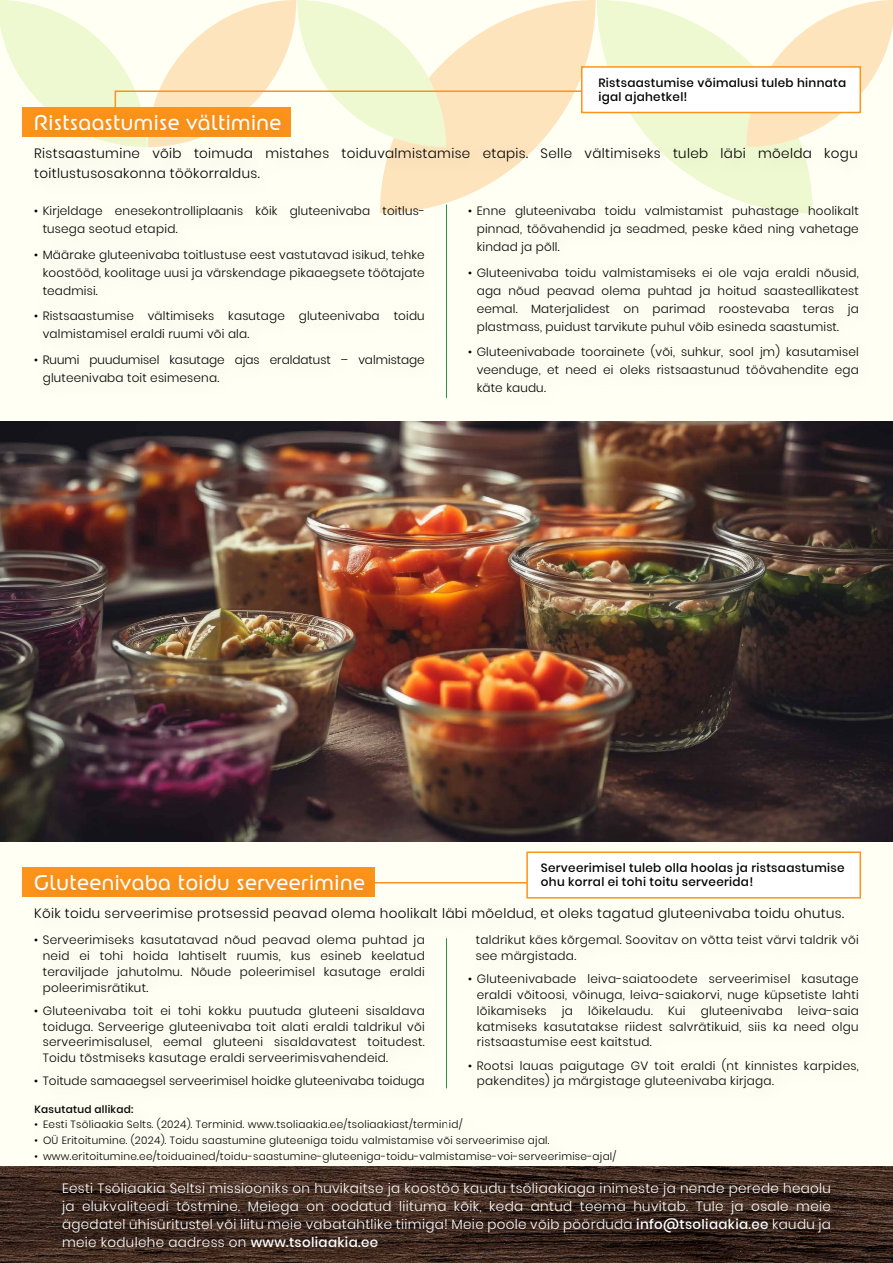
<style>
.page{position:relative;width:893px;height:1263px;background:#fff}
.page>*{position:absolute;margin:0;border:0;box-sizing:border-box;transform-origin:0 0}
.t1{font:21px "Rondana";letter-spacing:.025em;color:#fff}
.t2{font:300 13.5px/18px "Poppins";letter-spacing:.025em;color:#fff;text-align:justify}
.t3{font:300 13.5px/20.5px "Poppins";letter-spacing:.025em;color:#000}
.t4{font:300 12px/18px "Poppins";letter-spacing:.015em;color:#000;text-align:justify}
.t5{font:500 12px/14.4px "Poppins";letter-spacing:.025em;color:#000}
.t6{font:300 10.5px "Poppins";letter-spacing:.025em;color:#000}
.t7{font:500 10.5px "Poppins";letter-spacing:.025em;color:#000}
.s1{font-weight:500}
</style>
<div class="page">
<svg style="left:597px;top:0;width:149px;height:66px;fill:#eef8d1"></svg>
<svg style="left:746px;top:0;width:147px;height:147px"></svg>
<img style="left:0;top:421px;width:893px;height:421px">
<div style="left:581px;top:66px;width:280px;height:47px;background:#fff;border:2px solid #fc931a"></div>
<svg style="left:0;top:0;width:583px;height:147px"></svg>
<img style="left:13px;top:91px;width:878px;height:124px">
<div style="left:447px;top:184px;width:444px;height:244px;background:#fdfdf1"></div>
<hr style="left:446px;top:204px;width:1px;height:194px;background:#2b9146">
<div style="left:13px;top:969px;width:434px;height:168px;background:#fdfdf1"></div>
<img style="left:13px;top:851px;width:874px;height:118px">
<div style="left:447px;top:913px;width:444px;height:224px;background:#fdfdf1"></div>
<hr style="left:446px;top:938px;width:1px;height:150px;background:#2b9146">
<img style="left:0;top:1166px;width:893px;height:97px">
<img style="left:41px;top:1161px;width:823px;height:102px">
<p class="t5" style="left:598px;top:75px;width:249px">Ristsaastumise võimalusi tuleb hinnata igal ajahetkel!</p>
<h1 class="t1" style="left:34px;top:109px;width:249px">Ristsaastumise vältimine</h1>
<p class="t3" style="left:34px;top:143px;width:825px">Ristsaastumine võib toimuda mistahes toiduvalmistamise etapis. Selle vältimiseks tuleb läbi mõelda kogu toitlustusosakonna töökorraldus.</p>
<p class="t4" style="left:477px;top:202px;width:384px;text-indent:-9px">• Enne gluteenivaba toidu valmistamist puhastage hoolikalt pinnad, töövahendid ja seadmed, peske käed ning vahetage kindad ja põll.</p>
<p class="t4" style="left:477px;top:264px;width:384px;text-indent:-9px">• Gluteenivaba toidu valmistamiseks ei ole vaja eraldi nõusid, aga nõud peavad olema puhtad ja hoitud saasteallikatest eemal. Materjalidest on parimad roostevaba teras ja plastmass, puidust tarvikute puhul võib esineda saastumist.</p>
<p class="t4" style="left:477px;top:343px;width:384px;text-indent:-9px">• Gluteenivabade toorainete (või, suhkur, sool jm) kasutamisel veenduge, et need ei oleks ristsaastunud töövahendite ega käte kaudu.</p>
<p class="t4" style="left:43px;top:202px;width:384px;text-indent:-9px">• Kirjeldage enesekontrolliplaanis kõik gluteenivaba toitlus&shy;tusega seotud etapid.</p>
<p class="t4" style="left:43px;top:246px;width:384px;text-indent:-9px">• Määrake gluteenivaba toitlustuse eest vastutavad isikud, tehke koostööd, koolitage uusi ja värskendage pikaaegsete töötajate teadmisi.</p>
<p class="t4" style="left:43px;top:307px;width:384px;text-indent:-9px">• Ristsaastumise vältimiseks kasutage gluteenivaba toidu valmistamisel eraldi ruumi või ala.</p>
<p class="t4" style="left:43px;top:351px;width:384px;text-indent:-9px">• Ruumi puudumisel kasutage ajas eraldatust – valmistage gluteenivaba toit esimesena.</p>
<p class="t5" style="left:541px;top:860px;width:305px">Serveerimisel tuleb olla hoolas ja ristsaastumise ohu korral ei tohi toitu serveerida!</p>
<h1 class="t1" style="left:34px;top:869px;width:332px">Gluteenivaba toidu serveerimine</h1>
<p class="t3" style="left:34px;top:903px;width:811px">Kõik toidu serveerimise protsessid peavad olema hoolikalt läbi mõeldud, et oleks tagatud gluteenivaba toidu ohutus.</p>
<p class="t4" style="left:476px;top:932px;width:384px;line-height:15.8px">taldrikut käes kõrgemal. Soovitav on võtta teist värvi taldrik või see märgistada.</p>
<p class="t4" style="left:477px;top:971px;width:384px;line-height:15.8px;text-indent:-9px">• Gluteenivabade leiva-saiatoodete serveerimisel kasutage eraldi võitoosi, võinuga, leiva-saiakorvi, nuge küpsetiste lahti lõikamiseks</p>
<p class="t4" style="left:43px;top:932px;width:384px;line-height:15.8px;text-indent:-9px">• Serveerimiseks kasutatavad nõud peavad olema puhtad ja neid ei tohi hoida lahtiselt ruumis, kus esineb keelatud teraviljade jahutolmu. Nõude poleerimisel kasutage eraldi poleerimisrätikut.</p>
<p class="t4" style="left:43px;top:1003px;width:384px;line-height:15.8px;text-indent:-9px">• Gluteenivaba toit ei tohi kokku puutuda gluteeni sisaldava toiduga. Serveerige gluteenivaba toit alati eraldi taldrikul või serveerimisalusel, eemal gluteeni sisaldavatest toitudest.<br>Toidu tõstmiseks kasutage eraldi serveerimisvahendeid.</p>
<p class="t4" style="left:34px;top:1072px;width:392px">• Toitude samaaegsel serveerimisel hoidke gluteenivaba toiduga</p>
<p class="t4" style="left:477px;top:1003px;width:384px;line-height:15.8px;text-indent:321px">leiva-saia katmiseks kasutatakse riidest salvrätikuid, siis ka need olgu ristsaastumise eest kaitstud.</p>
<p class="t4" style="left:477px;top:1057px;width:384px;line-height:15.8px;text-indent:-9px">• Rootsi lauas paigutage GV toit eraldi (nt kinnistes karpides, pakendites) ja märgistage gluteenivaba kirjaga.</p>
<p class="t4" style="left:562px;top:1002px;width:13px">ja</p>
<p class="t4" style="left:588px;top:1002px;width:66px">lõikelaudu.</p>
<p class="t4" style="left:668px;top:1002px;width:19px">Kui</p>
<p class="t4" style="left:701px;top:1002px;width:84px">gluteenivaba</p>
<p class="t7" style="left:35px;top:1103px;width:100px">Kasutatud allikad:</p>
<p class="t6" style="left:35px;top:1118px;width:430px">• Eesti Tsöliaakia Selts. (2024). Terminid. www.tsoliaakia.ee/tsoliaakiast/terminid/</p>
<p class="t6" style="left:35px;top:1134px;width:516px">• OÜ Eritoitumine. (2024). Toidu saastumine gluteeniga toidu valmistamise või serveerimise ajal.</p>
<p class="t6" style="left:35px;top:1150px;width:583px">• www.eritoitumine.ee/toiduained/toidu-saastumine-gluteeniga-toidu-valmistamise-voi-serveerimise-ajal/</p>
<p class="t2" style="left:62px;top:1179px;width:770px">Eesti Tsöliaakia Seltsi missiooniks on huvikaitse ja koostöö kaudu tsöliaakiaga inimeste ja nende perede heaolu ja elukvaliteedi tõstmine. Meiega on oodatud liituma kõik, keda antud teema huvitab. Tule ja osale meie ägedatel ühisüritustel või liitu meie vabatahtlike tiimiga! Meie poole võib pöörduda <span class="s1">info@tsoliaakia.ee</span> kaudu ja meie kodulehe aadress on <span class="s1">www.tsoliaakia.ee</span></p>
</div>
